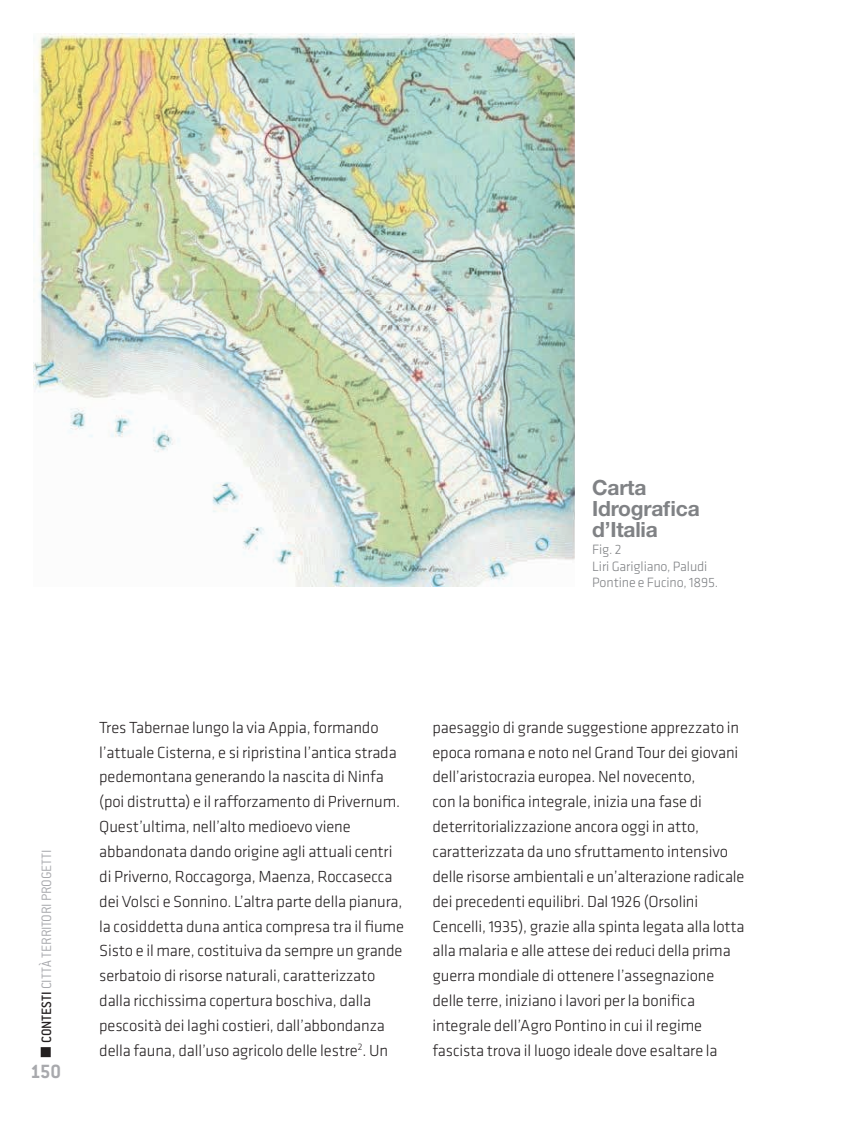
<style>
.page{position:relative;width:844px;height:1141px;background:#fff}
.page>*{position:absolute;margin:0;border:0;box-sizing:border-box;transform-origin:0 0}
.t1{font:700 21px/21px "Helvetica Neue LT Pro";letter-spacing:-.01em;color:#808285}
.t2{font:700 21px "Conduit ITC";color:#a8a9ad}
.t3{font:300 16.62px/24.8px "Klavika";letter-spacing:-.01em;color:#231f20}
.t4{font:300 14.88px "Conduit ITC";letter-spacing:-.01em;color:#a8a9ad}
.t5{font:300 14px/16.8px "Klavika";letter-spacing:-.01em;color:#808285}
.s1{font-weight:500;color:#231f20}
</style>
<div class="page">
<div style="left:42px;top:1048px;width:8px;height:8px;background:#231f20"></div>
<div style="left:41px;top:1047px;width:10px;height:10px;border:2px solid #231f20"></div>
<img style="left:34px;top:33px;width:540px;height:554px">
<p class="t1" style="left:592px;top:476px;width:109px">Carta<br>Idrografica d’Italia</p>
<p class="t5" style="left:592px;top:541px;width:127px">Fig. 2<br>Liri Garigliano, Paludi<br>Pontine e Fucino, 1895.</p>
<p class="t4" style="left:38px;top:1043px;width:195px;rotate:-90deg"><span class="s1">CONTESTI</span> CITTÀ TERRITORI PROGETTI</p>
<p class="t2" style="left:30px;top:1059px;width:32px">150</p>
<p class="t3" style="left:99px;top:715px;width:306px">Tres Tabernae lungo la via Appia, formando l’attuale Cisterna, e si ripristina l’antica strada pedemontana generando la nascita di Ninfa (poi distrutta) e il rafforzamento di Privernum.<br>Quest’ultima, nell’alto medioevo viene abbandonata dando origine agli attuali centri di Priverno, Roccagorga, Maenza, Roccasecca dei Volsci e Sonnino. L’altra parte della pianura, la cosiddetta duna antica compresa tra il fiume Sisto e il mare, costituiva da sempre un grande serbatoio di risorse naturali, caratterizzato dalla ricchissima copertura boschiva, dalla pescosità dei laghi costieri, dall’abbondanza della fauna, dall’uso agricolo delle lestre<sup>2</sup>. Un</p>
<p class="t3" style="left:432px;top:715px;width:313px">paesaggio di grande suggestione apprezzato in epoca romana e noto nel Grand Tour dei giovani dell’aristocrazia europea. Nel novecento,<br>con la bonifica integrale, inizia una fase di deterritorializzazione ancora oggi in atto, caratterizzata da uno sfruttamento intensivo delle risorse ambientali e un’alterazione radicale dei precedenti equilibri. Dal 1926 (Orsolini Cencelli, 1935), grazie alla spinta legata alla lotta alla malaria e alle attese dei reduci della prima guerra mondiale di ottenere l’assegnazione delle terre, iniziano i lavori per la bonifica integrale dell’Agro Pontino in cui il regime fascista trova il luogo ideale dove esaltare la</p>
</div>
